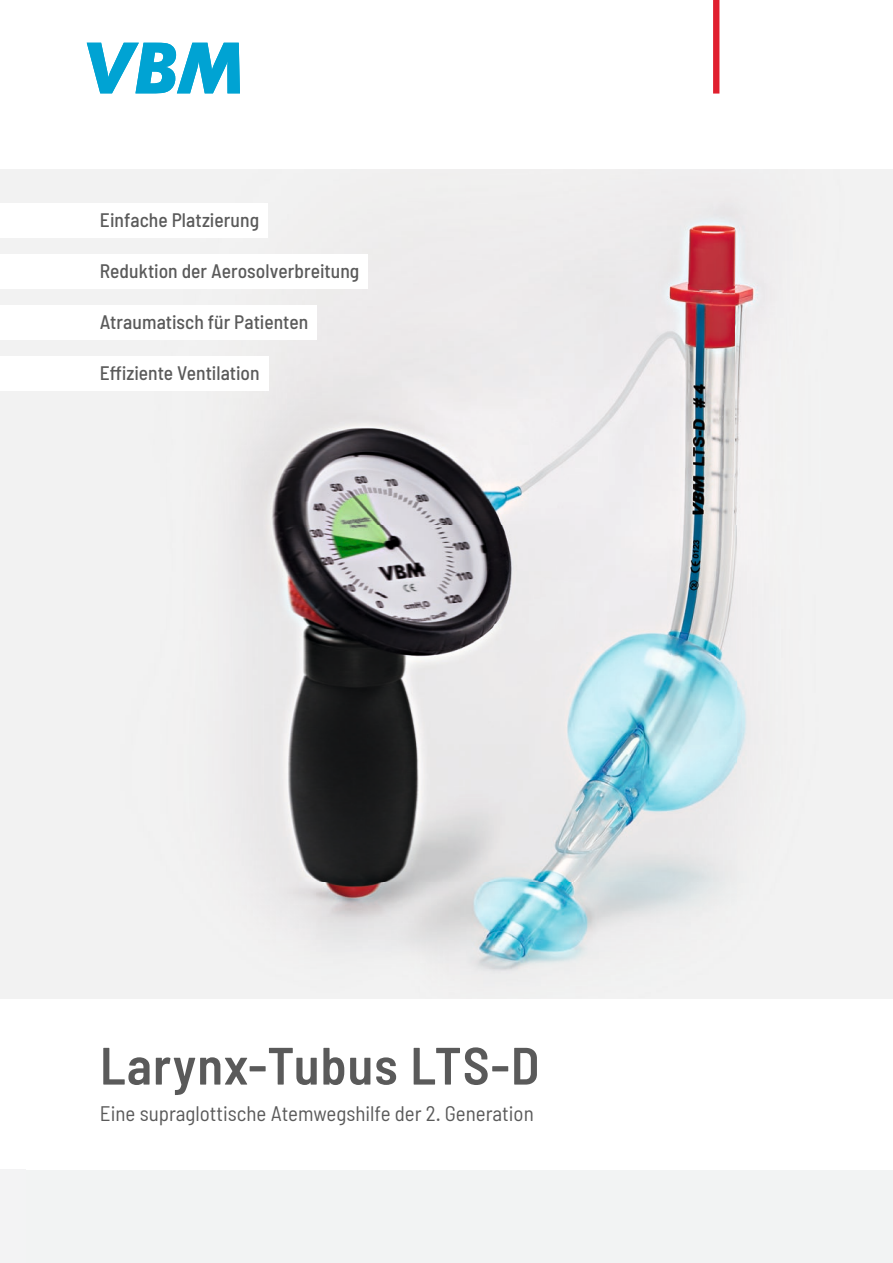
<style>
.page{position:relative;width:893px;height:1263px;background:#fff}
.page>*{position:absolute;margin:0;border:0;box-sizing:border-box;transform-origin:0 0}
.t1{font:600 semi-condensed 52.5px "Barlow";letter-spacing:.02em;color:#5a5a5a}
.t2{font:semi-condensed 21px "Barlow";color:#5a5a5a}
.t3{font:500 semi-condensed 19.5px "Barlow";color:#5a5a5a}
</style>
<div class="page">
<div style="left:0;top:169px;width:893px;height:1094px;background:#f2f3f3"></div>
<img style="left:0;top:202px;width:764px;height:771px">
<div style="left:713px;top:0;width:6px;height:94px;background:#e01f2e"></div>
<svg style="left:87px;top:43px;width:153px;height:50px"></svg>
<div style="left:0;top:999px;width:893px;height:170px;background:#fff"></div>
<div style="left:0;top:203px;width:268px;height:34px;background:#fff"></div>
<div style="left:0;top:254px;width:368px;height:34px;background:#fff"></div>
<div style="left:0;top:305px;width:317px;height:34px;background:#fff"></div>
<div style="left:0;top:356px;width:268px;height:34px;background:#fff"></div>
<p class="t3" style="left:100px;top:208px;width:161px">Einfache Platzierung</p>
<p class="t3" style="left:100px;top:259px;width:261px">Reduktion der Aerosolverbreitung</p>
<p class="t3" style="left:100px;top:310px;width:210px">Atraumatisch für Patienten</p>
<p class="t3" style="left:100px;top:361px;width:161px">Effiziente Ventilation</p>
<h1 class="t1" style="left:100px;top:1033px;width:441px">Larynx-Tubus LTS-D</h1>
<p class="t2" style="left:100px;top:1100px;width:435px">Eine supraglottische Atemwegshilfe der 2. Generation</p>
</div>
